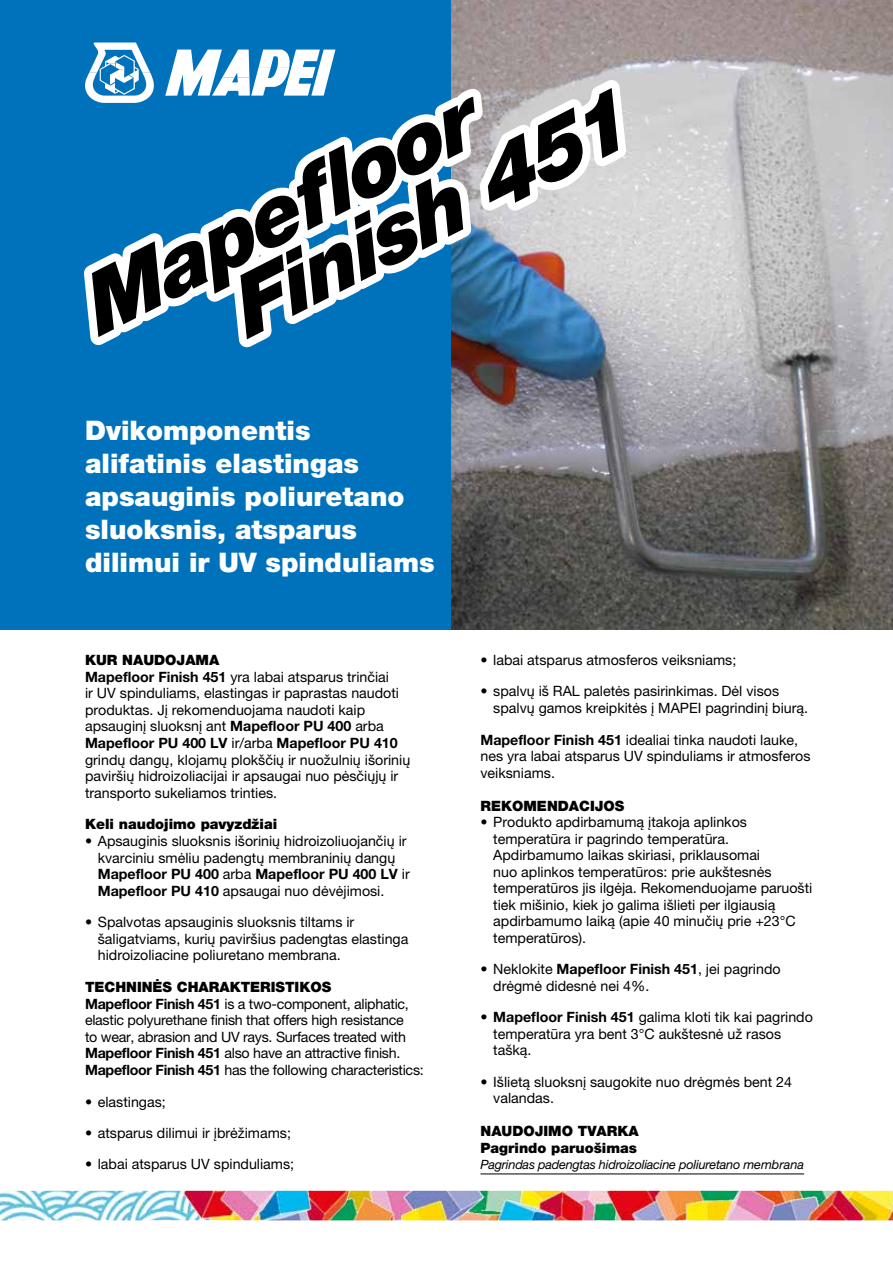
<style>
.page{position:relative;width:893px;height:1263px;background:#fff}
.page>*{position:absolute;margin:0;border:0;box-sizing:border-box;transform-origin:0 0}
.t1{font:italic 900 84px "Helvetica Neue LTW1 G";color:#000}
.t2{font:900 27px/33px "Helvetica Neue LTW1 G";color:#fff}
.t3{font:14.25px/16.5px "Helvetica Neue LTW1 G";color:#000}
.t4{font:14.25px/16.6px "Helvetica Neue LTW1 G";letter-spacing:-.02em;color:#000}
.t5{font:900 14.25px/16.5px "Helvetica Neue LTW1 G";color:#000}
.t6{font:italic 12.75px "Helvetica Neue LTW1 G";letter-spacing:-.02em;color:#000}
.s1{color:#fff}
.s2{font-weight:900}
.s3{font-weight:700}
</style>
<div class="page">
<img style="left:451px;top:0;width:442px;height:629px">
<div style="left:0;top:0;width:451px;height:629px;background:#0072bb"></div>
<img style="left:0;top:1191px;width:893px;height:29px">
<hr style="left:480px;top:1173px;width:324px;height:1px;background:#000">
<svg style="left:84px;top:43px;width:551px;height:318px"></svg>
<h1 class="t1" style="left:211px;top:267px;width:439px;rotate:-27deg">Finish 45<span class="s1">1</span></h1>
<h1 class="t1" style="left:63px;top:265px;width:432px;rotate:-27deg">Mapefl oor</h1>
<h2 class="t2" style="left:85px;top:414px;width:351px">Dvikomponentis alifatinis elastingas apsauginis poliuretano sluoksnis, atsparus dilimui ir UV spinduliams</h2>
<p class="t3" style="left:85px;top:651px;width:327px"><span class="s2">KUR NAUDOJAMA<br></span><span class="s3">Mapefloor Finish 451</span> yra labai atsparus trinčiai<br>ir UV spinduliams, elastingas ir paprastas naudoti produktas. Jį rekomenduojama naudoti kaip apsauginį sluoksnį ant <span class="s3">Mapefloor PU 400</span> arba <span class="s3">Mapefloor PU 400 LV</span> ir/arba <span class="s3">Mapefloor PU 410 </span>grindų dangų, klojamų plokščių ir nuožulnių išorinių paviršių hidroizoliacijai ir apsaugai nuo pėsčiųjų ir transporto sukeliamos trinties.</p>
<p class="t5" style="left:85px;top:816px;width:194px">Keli naudojimo pavyzdžiai</p>
<p class="t3" style="left:98px;top:832px;width:313px;text-indent:-13px">• Apsauginis sluoksnis išorinių hidroizoliuojančių ir kvarciniu smėliu padengtų membraninių dangų <span class="s3">Mapefloor PU 400</span> arba <span class="s3">Mapefloor PU 400 LV</span> ir <span class="s3">Mapefloor PU 410</span> apsaugai nuo dėvėjimosi.</p>
<p class="t3" style="left:98px;top:914px;width:312px;text-indent:-13px">• Spalvotas apsauginis sluoksnis tiltams ir šaligatviams, kurių paviršius padengtas elastinga hidroizoliacine poliuretano membrana.</p>
<p class="t4" style="left:85px;top:978px;width:340px"><span class="s2">TECHNINĖS CHARAKTERISTIKOS<br></span><span class="s3">Mapefloor Finish 451</span> is a two-component, aliphatic, elastic polyurethane finish that offers high resistance<br>to wear, abrasion and UV rays. Surfaces treated with <span class="s3">Mapefloor Finish 451</span> also have an attractive finish.<br><span class="s3">Mapefloor Finish 451</span> has the following characteristics:</p>
<p class="t3" style="left:85px;top:1093px;width:82px">• elastingas;</p>
<p class="t3" style="left:85px;top:1124px;width:207px">• atsparus dilimui ir įbrėžimams;</p>
<p class="t3" style="left:85px;top:1156px;width:211px">• labai atsparus UV spinduliams;</p>
<p class="t3" style="left:480px;top:652px;width:257px">• labai atsparus atmosferos veiksniams;</p>
<p class="t3" style="left:493px;top:683px;width:316px;text-indent:-13px">• spalvų iš RAL paletės pasirinkimas. Dėl visos spalvų gamos kreipkitės į MAPEI pagrindinį biurą.</p>
<p class="t3" style="left:480px;top:731px;width:331px"><span class="s3">Mapefloor Finish 451</span> idealiai tinka naudoti lauke, nes yra labai atsparus UV spinduliams ir atmosferos veiksniams.</p>
<p class="t5" style="left:480px;top:797px;width:145px">REKOMENDACIJOS</p>
<p class="t3" style="left:493px;top:814px;width:321px;text-indent:-13px">• Produkto apdirbamumą įtakoja aplinkos temperatūra ir pagrindo temperatūra.<br>Apdirbamumo laikas skiriasi, priklausomai<br>nuo aplinkos temperatūros: prie aukštesnės temperatūros jis ilgėja. Rekomenduojame paruošti tiek mišinio, kiek jo galima išlieti per ilgiausią apdirbamumo laiką (apie 40 minučių prie +23°C temperatūros).</p>
<p class="t3" style="left:493px;top:961px;width:289px;text-indent:-13px">• Neklokite <span class="s3">Mapefloor Finish 451</span>, jei pagrindo drėgmė didesnė nei 4%.</p>
<p class="t3" style="left:493px;top:1009px;width:321px;text-indent:-13px"><span class="s3">• Mapefloor Finish 451</span> galima kloti tik kai pagrindo temperatūra yra bent 3°C aukštesnė už rasos tašką.</p>
<p class="t3" style="left:493px;top:1073px;width:300px;text-indent:-13px">• Išlietą sluoksnį saugokite nuo drėgmės bent 24 valandas.</p>
<p class="t5" style="left:480px;top:1123px;width:160px">NAUDOJIMO TVARKA<br>Pagrindo paruošimas</p>
<p class="t6" style="left:480px;top:1157px;width:325px">Pagrindas padengtas hidroizoliacine poliuretano membrana</p>
</div>
